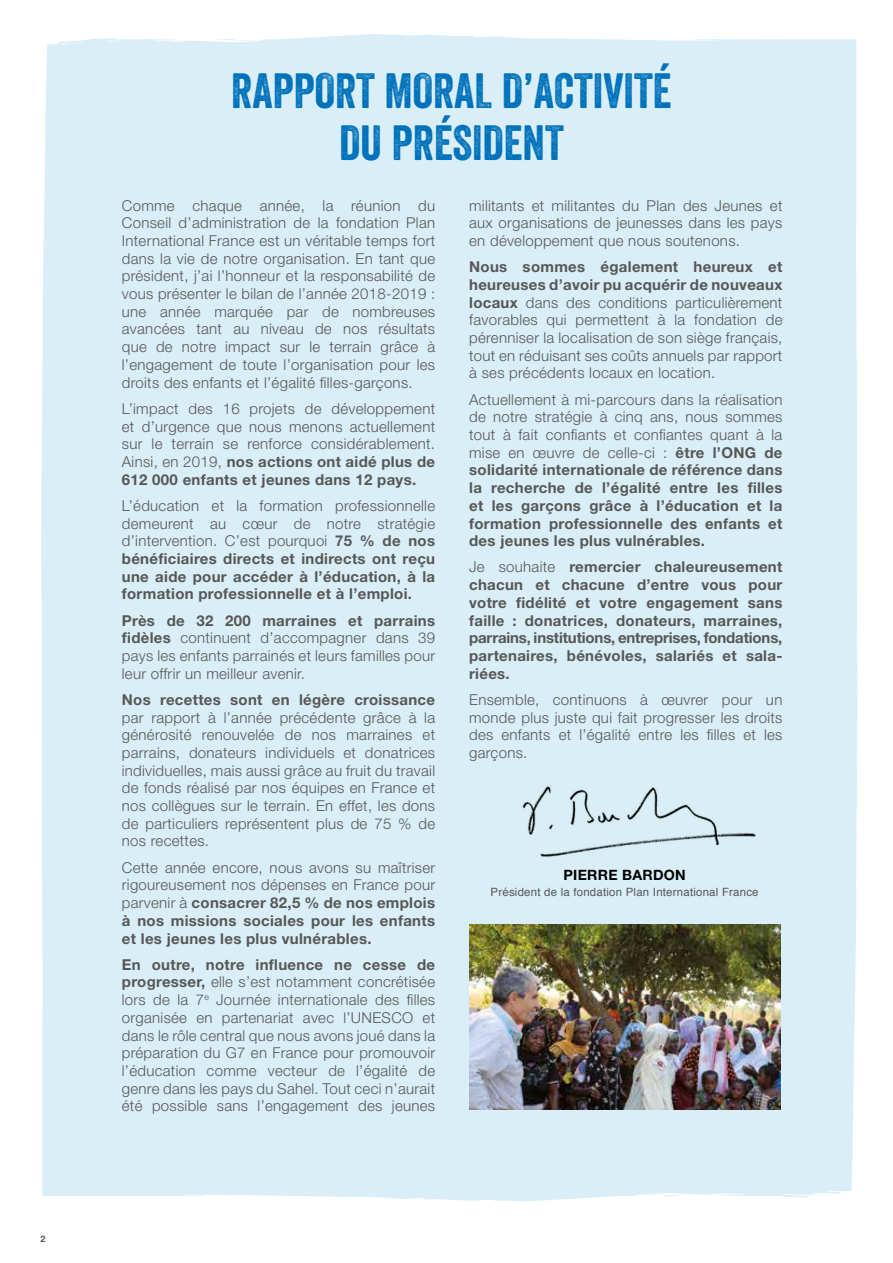
<style>
.page{position:relative;width:893px;height:1263px;background:#fff}
.page>*{position:absolute;margin:0;border:0;box-sizing:border-box;transform-origin:0 0}
.t1{font:48px/52.5px "Veneer";color:#0072bb;text-align:center}
.t2{font:300 15px/17.7px "Helvetica Neue LT Std";letter-spacing:.02em;color:#575756;text-align:justify}
.t3{font:700 15px/17.7px "Helvetica Neue LT Std";letter-spacing:.02em;color:#575756;text-align:justify}
.t4{font:700 14.25px "Helvetica Neue LT Std";letter-spacing:.02em;color:#000}
.t5{font:11.4px "Helvetica";letter-spacing:.02em;color:#575756}
.t6{font:700 9px "Helvetica Neue LT Std";color:#575756}
.s1{font-weight:700}
.s2{font-weight:300}
</style>
<div class="page">
<div style="left:41px;top:34px;width:816px;height:1167px;background:#d9eef7"></div>
<img style="left:513px;top:773px;width:244px;height:95px">
<img style="left:469px;top:924px;width:311px;height:186px">
<p class="t6" style="left:40px;top:1234px;width:7px">2</p>
<h1 class="t1" style="left:231px;top:64px;width:442px">RAPPORT MORAL D’ACTIVITÉ<br>DU PRÉSIDENT</h1>
<p class="t2" style="left:122px;top:196px;width:315px">Comme chaque année, la réunion du Conseil d’administration de la fondation Plan International France est un véritable temps fort dans la vie de notre organisation. En tant que président, j’ai l’honneur et la responsabilité de vous présenter le bilan de l’année 2018-2019 : une année marquée par de nombreuses avancées tant au niveau de nos résultats que de notre impact sur le terrain grâce à l’engagement de toute l’organisation pour les droits des enfants et l’égalité filles-garçons.</p>
<p class="t2" style="left:122px;top:399px;width:315px">L’impact des 16 projets de développement et d’urgence que nous menons actuellement sur le terrain se renforce considérablement.<br>Ainsi, en 2019, <span class="s1">nos actions ont aidé plus de 612 000 enfants et jeunes dans 12 pays.</span></p>
<p class="t3" style="left:122px;top:496px;width:315px"><span class="s2">L’éducation et la formation professionnelle demeurent au cœur de notre stratégie d’intervention. C’est pourquoi</span> 75 % de nos bénéficiaires directs et indirects ont reçu une aide pour accéder à l’éducation, à la formation professionnelle et à l’emploi.</p>
<p class="t2" style="left:122px;top:611px;width:315px"><span class="s1">Près de 32 200 marraines et parrains fidèles</span> continuent d’accompagner dans 39 pays les enfants parrainés et leurs familles pour leur offrir un meilleur avenir.</p>
<p class="t3" style="left:122px;top:690px;width:315px">Nos recettes sont en légère croissance</p>
<p class="t2" style="left:122px;top:708px;width:315px">par rapport à l’année précédente grâce à la générosité renouvelée de nos marraines et parrains, donateurs individuels et donatrices individuelles, mais aussi grâce au fruit du travail de fonds réalisé par nos équipes en France et nos collègues sur le terrain. En effet, les dons de particuliers représentent plus de 75 % de nos recettes.</p>
<p class="t3" style="left:122px;top:858px;width:315px"><span class="s2">Cette année encore, nous avons su maîtriser rigoureusement nos dépenses en France pour parvenir à</span> consacrer 82,5 % de nos emplois à nos missions sociales pour les enfants et les jeunes les plus vulnérables.</p>
<p class="t2" style="left:122px;top:955px;width:315px"><span class="s1">En outre, notre influence ne cesse de progresser,</span> elle s’est notamment concrétisée lors de la 7<sup>e</sup> Journée internationale des filles organisée en partenariat avec l’UNESCO et dans le rôle central que nous avons joué dans la préparation du G7 en France pour promouvoir l’éducation comme vecteur de l’égalité de genre dans les pays du Sahel. Tout ceci n’aurait été possible sans l’engagement des jeunes</p>
<p class="t2" style="left:469px;top:196px;width:315px">militants et militantes du Plan des Jeunes et aux organisations de jeunesses dans les pays en développement que nous soutenons.</p>
<p class="t2" style="left:469px;top:258px;width:315px"><span class="s1">Nous sommes également heureux et heureuses d’avoir pu acquérir de nouveaux locaux</span> dans des conditions particulièrement favorables qui permettent à la fondation de pérenniser la localisation de son siège français, tout en réduisant ses coûts annuels par rapport à ses précédents locaux en location.</p>
<p class="t3" style="left:469px;top:390px;width:315px"><span class="s2">Actuellement à mi-parcours dans la réalisation de notre stratégie à cinq ans, nous sommes tout à fait confiants et confiantes quant à la mise en œuvre de celle-ci :</span> être l’ONG de solidarité internationale de référence dans la recherche de l’égalité entre les filles et les garçons grâce à l’éducation et la formation professionnelle des enfants et des jeunes les plus vulnérables.</p>
<p class="t3" style="left:469px;top:558px;width:315px"><span class="s2">Je souhaite</span> remercier chaleureusement chacun et chacune d’entre vous pour votre fidélité et votre engagement sans faille : donatrices, donateurs, marraines, parrains, institutions, entreprises, fondations, partenaires, bénévoles, salariés et sala&shy;riées.</p>
<p class="t2" style="left:469px;top:690px;width:315px">Ensemble, continuons à œuvrer pour un monde plus juste qui fait progresser les droits des enfants et l’égalité entre les filles et les garçons.</p>
<p class="t4" style="left:563px;top:866px;width:124px">PIERRE BARDON</p>
<p class="t5" style="left:491px;top:883px;width:270px">Président de la fondation Plan International France</p>
</div>
